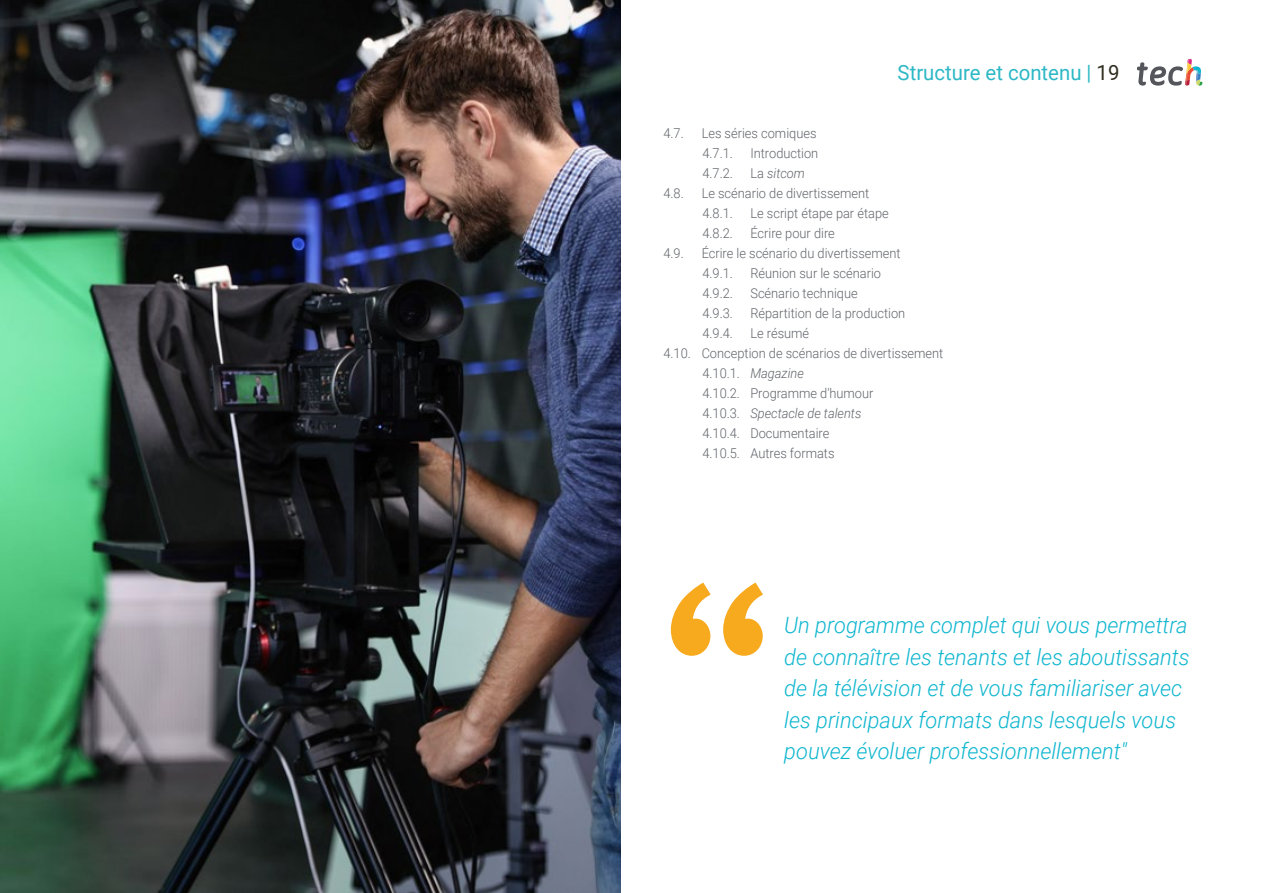
<style>
.page{position:relative;width:1263px;height:893px;background:#fff}
.page>*{position:absolute;margin:0;border:0;box-sizing:border-box;transform-origin:0 0}
.t1{font:italic 300 22.5px/31.5px "Roboto";color:#0fb6cf}
.t2{font:21px "Roboto";color:#2db8c5}
.t3{font:300 13.5px/20px "Roboto";color:#61646a;scale:.95 1}
.t4{font:italic 300 13.5px "Roboto";color:#61646a;scale:.95 1}
.s1{color:#312e20}
.s2{font-style:normal}
</style>
<div class="page">
<svg style="left:671px;top:583px;width:92px;height:73px"></svg>
<img style="left:0;top:0;width:621px;height:893px">
<svg style="left:1137px;top:59px;width:65px;height:27px"></svg>
<h2 class="t2" style="left:898px;top:57px;width:223px">Structure et contenu | <span class="s1">19</span></h2>
<p class="t3" style="left:663px;top:122px;width:23px">4.7.</p>
<p class="t3" style="left:702px;top:122px;width:122px">Les séries comiques<br>4.7.1.</p>
<p class="t3" style="left:750px;top:142px;width:73px">Introduction</p>
<p class="t3" style="left:702px;top:162px;width:34px">4.7.2.</p>
<p class="t4" style="left:750px;top:163px;width:59px"><span class="s2">La</span> sitcom</p>
<p class="t3" style="left:663px;top:182px;width:23px">4.8.</p>
<p class="t3" style="left:702px;top:182px;width:178px">Le scénario de divertissement<br>4.8.1.</p>
<p class="t3" style="left:750px;top:202px;width:147px">Le script étape par étape</p>
<p class="t3" style="left:702px;top:222px;width:34px">4.8.2.</p>
<p class="t3" style="left:750px;top:222px;width:90px">Écrire pour dire</p>
<p class="t3" style="left:663px;top:242px;width:23px">4.9.</p>
<p class="t3" style="left:702px;top:242px;width:211px">Écrire le scénario du divertissement<br>4.9.1.</p>
<p class="t3" style="left:750px;top:262px;width:139px">Réunion sur le scénario</p>
<p class="t3" style="left:702px;top:282px;width:34px">4.9.2.</p>
<p class="t3" style="left:750px;top:282px;width:115px">Scénario technique</p>
<p class="t3" style="left:702px;top:302px;width:34px">4.9.3.</p>
<p class="t3" style="left:750px;top:302px;width:165px">Répartition de la production</p>
<p class="t3" style="left:702px;top:322px;width:34px">4.9.4.</p>
<p class="t3" style="left:750px;top:322px;width:63px">Le résumé</p>
<p class="t3" style="left:663px;top:342px;width:296px">4.10. Conception de scénarios de divertissement</p>
<p class="t4" style="left:702px;top:364px;width:108px"><span class="s2">4.10.1.</span> Magazine</p>
<p class="t3" style="left:702px;top:383px;width:182px">4.10.2. Programme d'humour</p>
<p class="t4" style="left:702px;top:404px;width:169px"><span class="s2">4.10.3.</span> Spectacle de talents</p>
<p class="t3" style="left:702px;top:423px;width:135px">4.10.4. Documentaire</p>
<p class="t3" style="left:702px;top:443px;width:141px">4.10.5. Autres formats</p>
<h1 class="t1" style="left:784px;top:609px;width:407px">Un programme complet qui vous permettra de connaître les tenants et les aboutissants de la télévision et de vous familiariser avec les principaux formats dans lesquels vous pouvez évoluer professionnellement"</h1>
</div>
